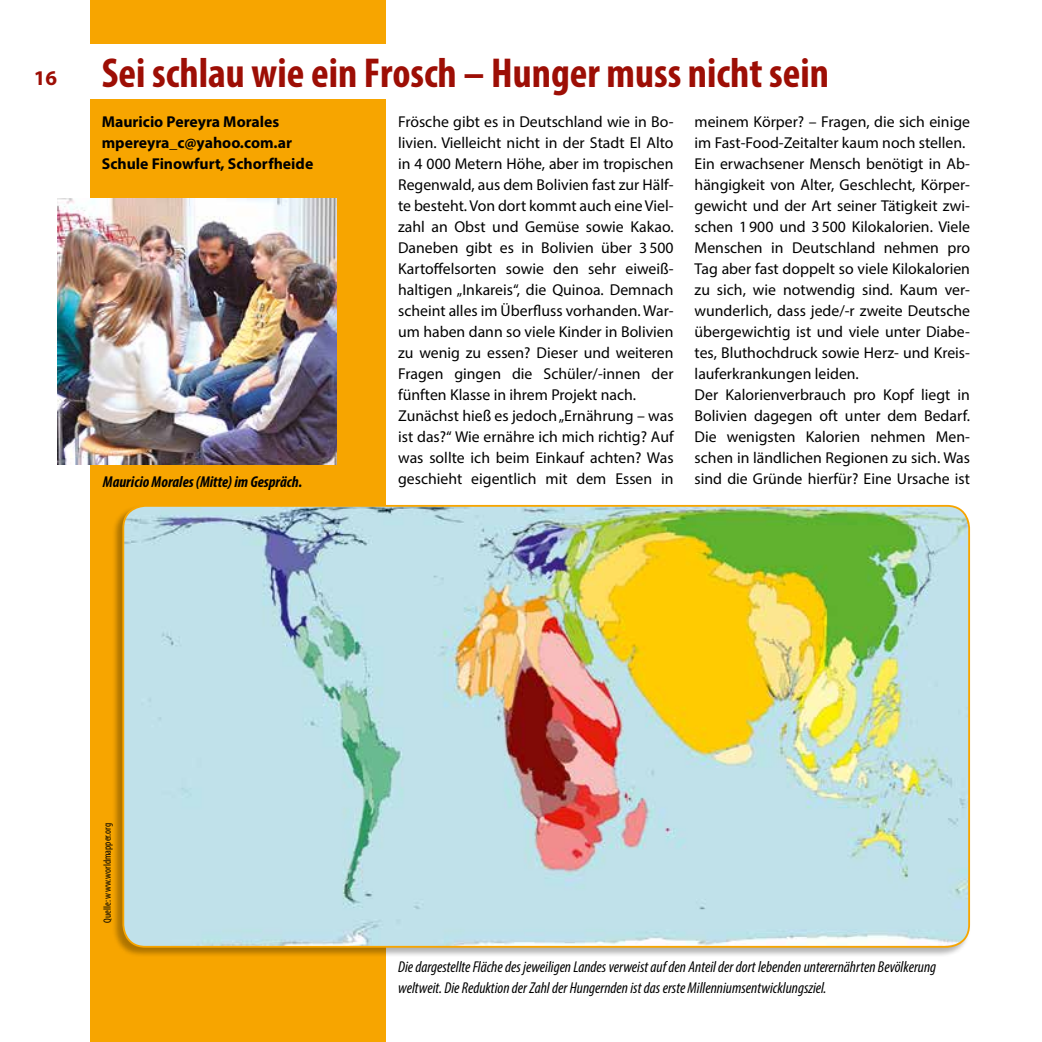
<style>
.page{position:relative;width:1042px;height:1042px;background:#fff}
.page>*{position:absolute;margin:0;border:0;box-sizing:border-box;transform-origin:0 0}
.t1{font:700 condensed 42px "Myriad Pro";color:#9d0e05}
.t2{font:15.75px/21px "Myriad Pro";color:#000}
.t3{font:italic condensed 15.75px/21px "Myriad Pro";color:#000}
.t4{font:700 15.75px/21px "Myriad Pro";color:#000}
.t5{font:italic 700 condensed 15.75px "Myriad Pro";color:#000}
.t6{font:condensed 10.5px "Myriad Pro";color:#000}
.s1{font-family:"Myriad MM 700 600";font-weight:400;font-stretch:normal;font-size:21px;color:#fff}
</style>
<div class="page">
<div style="left:90px;top:0;width:296px;height:1042px;background:#f7a500"></div>
<div style="left:90px;top:44px;width:952px;height:55px;background:#fff"></div>
<div style="left:112px;top:504px;width:858px;height:454px;background:#000;opacity:.3"></div>
<img style="left:123px;top:506px;width:846px;height:440px">
<img style="left:57px;top:198px;width:280px;height:266px">
<h1 class="t1" style="left:34px;top:47px;width:797px"><span class="s1">16</span> Sei schlau wie ein Frosch – Hunger muss nicht sein</h1>
<p class="t2" style="left:398px;top:111px;width:277px">Frösche gibt es in Deutschland wie in Bo&shy;livien. Vielleicht nicht in der Stadt El Alto in 4 000 Metern Höhe, aber im tropischen Regenwald, aus dem Bolivien fast zur Hälf&shy;te besteht. Von dort kommt auch eine Viel&shy;zahl an Obst und Gemüse sowie Kakao.<br>Daneben gibt es in Bolivien über 3500<br>Kartoffelsorten sowie den sehr eiweiß&shy;haltigen „Inkareis“, die Quinoa. Demnach scheint alles im Überfluss vorhanden. War&shy;um haben dann so viele Kinder in Bolivien zu wenig zu essen? Dieser und weiteren Fragen gingen die Schüler/-innen der fünften Klasse in ihrem Projekt nach.<br>Zunächst hieß es jedoch „Ernährung – was ist das?“ Wie ernähre ich mich richtig? Auf was sollte ich beim Einkauf achten? Was geschieht eigentlich mit dem Essen in</p>
<p class="t4" style="left:102px;top:110px;width:213px">Mauricio Pereyra Morales mpereyra_c@yahoo.com.ar<br>Schule Finowfurt, Schorfheide</p>
<p class="t2" style="left:694px;top:111px;width:277px">meinem Körper? – Fragen, die sich einige im Fast-Food-Zeitalter kaum noch stellen.<br>Ein erwachsener Mensch benötigt in Ab&shy;hängigkeit von Alter, Geschlecht, Körper&shy;gewicht und der Art seiner Tätigkeit zwi&shy;schen 1900 und 3500 Kilokalorien. Viele Menschen in Deutschland nehmen pro Tag aber fast doppelt so viele Kilokalorien zu sich, wie notwendig sind. Kaum ver&shy;wunderlich, dass jede/-r zweite Deutsche übergewichtig ist und viele unter Diabe&shy;tes, Bluthochdruck sowie Herz- und Kreis&shy;lauferkrankungen leiden.<br>Der Kalorienverbrauch pro Kopf liegt in Bolivien dagegen oft unter dem Bedarf.<br>Die wenigsten Kalorien nehmen Men&shy;schen in ländlichen Regionen zu sich. Was sind die Gründe hierfür? Eine Ursache ist</p>
<p class="t5" style="left:103px;top:471px;width:201px">Mauricio Morales (Mitte) im Gespräch.</p>
<p class="t6" style="left:101px;top:923px;width:101px;rotate:-90deg">Quelle: www.worldmapper.org</p>
<p class="t3" style="left:398px;top:956px;width:539px">Die dargestellte Fläche des jeweiligen Landes verweist auf den Anteil der dort lebenden unterernährten Bevölkerung weltweit. Die Reduktion der Zahl der Hungernden ist das erste Millenniumsentwicklungsziel.</p>
</div>
